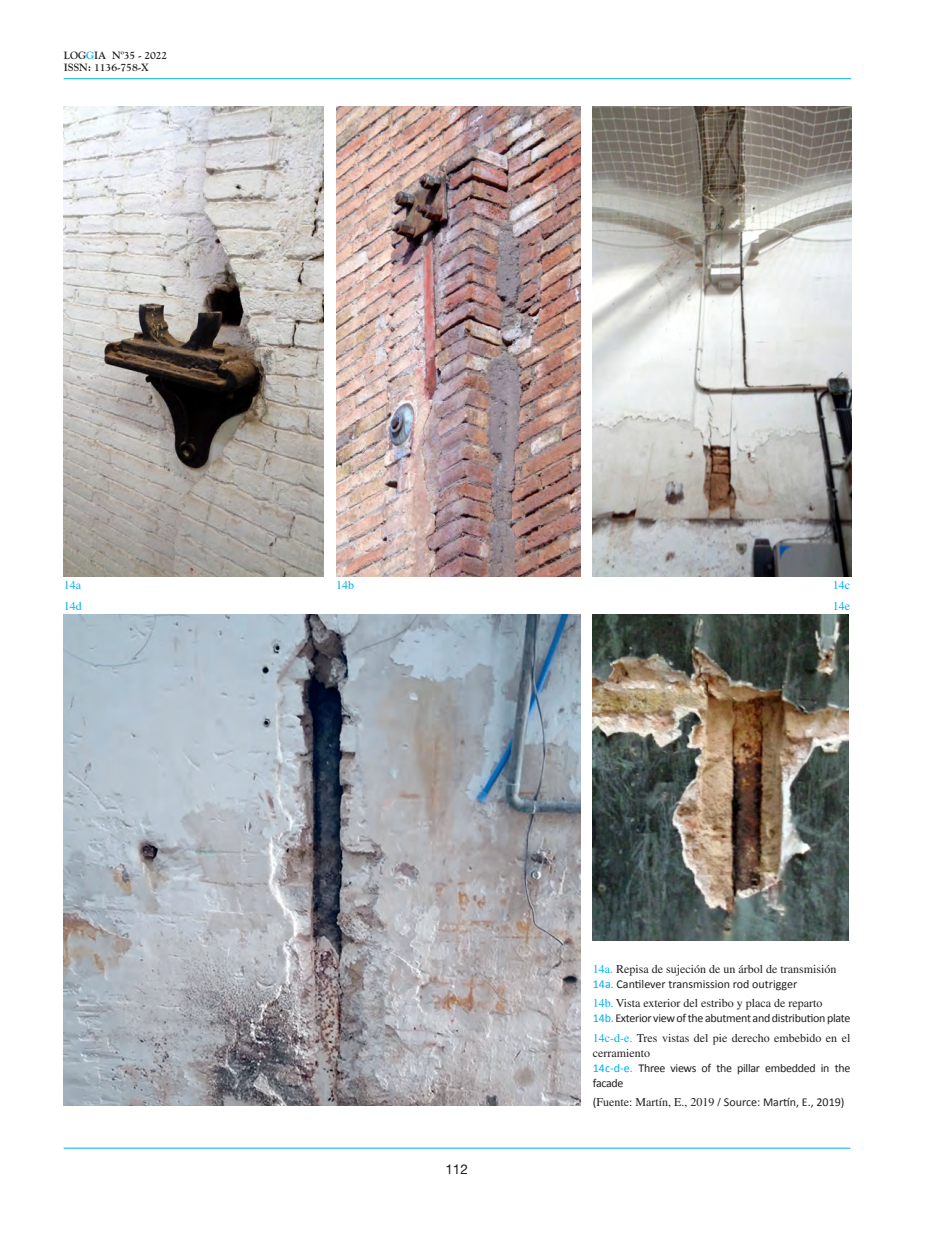
<style>
.page{position:relative;width:936px;height:1233px;background:#fff}
.page>*{position:absolute;margin:0;border:0;box-sizing:border-box;transform-origin:0 0}
.t1{font:13.5px "Helvetica Neue LT Std";color:#231f20}
.t2{font:12px/15px "Times LT Std";color:#231f20}
.t3{font:12px/15px "Calibri";letter-spacing:-.025em;color:#231f20}
.t4{font:12px "Calibri";color:#231f20}
.t5{font:12px "Times LT Std";color:#00aeef}
.t6{font:700 10.5px/12.6px "Goudy Std";letter-spacing:-.01em;color:#231f20}
.s1{color:#00aeef}
.s2{font-family:"Times LT Std"}
</style>
<div class="page">
<hr style="left:64px;top:78px;width:787px;height:1px;background:#00aeef">
<hr style="left:64px;top:1148px;width:786px;height:1px;background:#00aeef">
<img style="left:64px;top:106px;width:259px;height:470px">
<img style="left:336px;top:106px;width:245px;height:470px">
<img style="left:593px;top:106px;width:258px;height:470px">
<img style="left:64px;top:614px;width:517px;height:491px">
<img style="left:593px;top:614px;width:256px;height:326px">
<p class="t6" style="left:64px;top:49px;width:105px">LOG<span class="s1">G</span>IA Nº35 - 2022<br>ISSN: 1136-758-X</p>
<p class="t5" style="left:64px;top:578px;width:19px">14a</p>
<p class="t5" style="left:336px;top:578px;width:19px">14b</p>
<p class="t5" style="left:833px;top:578px;width:19px">14c</p>
<p class="t5" style="left:64px;top:599px;width:19px">14d</p>
<p class="t5" style="left:833px;top:599px;width:19px">14e</p>
<p class="t1" style="left:445px;top:1161px;width:24px">112</p>
<p class="t2" style="left:593px;top:961px;width:245px"><span class="s1">14a.</span> Repisa de sujeción de un árbol de transmisión</p>
<p class="t4" style="left:593px;top:976px;width:206px"><span class="s1">14a.</span> Cantilever transmission rod outrigger</p>
<p class="t2" style="left:593px;top:996px;width:231px"><span class="s1">14b.</span> Vista exterior del estribo y placa de reparto</p>
<p class="t3" style="left:593px;top:1011px;width:259px"><span class="s1">14b.</span> Exterior view of the abutment and distribution plate</p>
<p class="t2" style="left:593px;top:1030px;width:259px"><span class="s1">14c-d-e.</span> Tres vistas del pie derecho embebido en el cerramiento</p>
<p class="t3" style="left:593px;top:1060px;width:259px"><span class="s1">14c-d-e.</span> Three views of the pillar embedded in the facade</p>
<p class="t4" style="left:593px;top:1094px;width:253px">(<span class="s2">Fuente: Martín, E., 2019 /</span> Source: Martín, E., 2019)</p>
</div>
